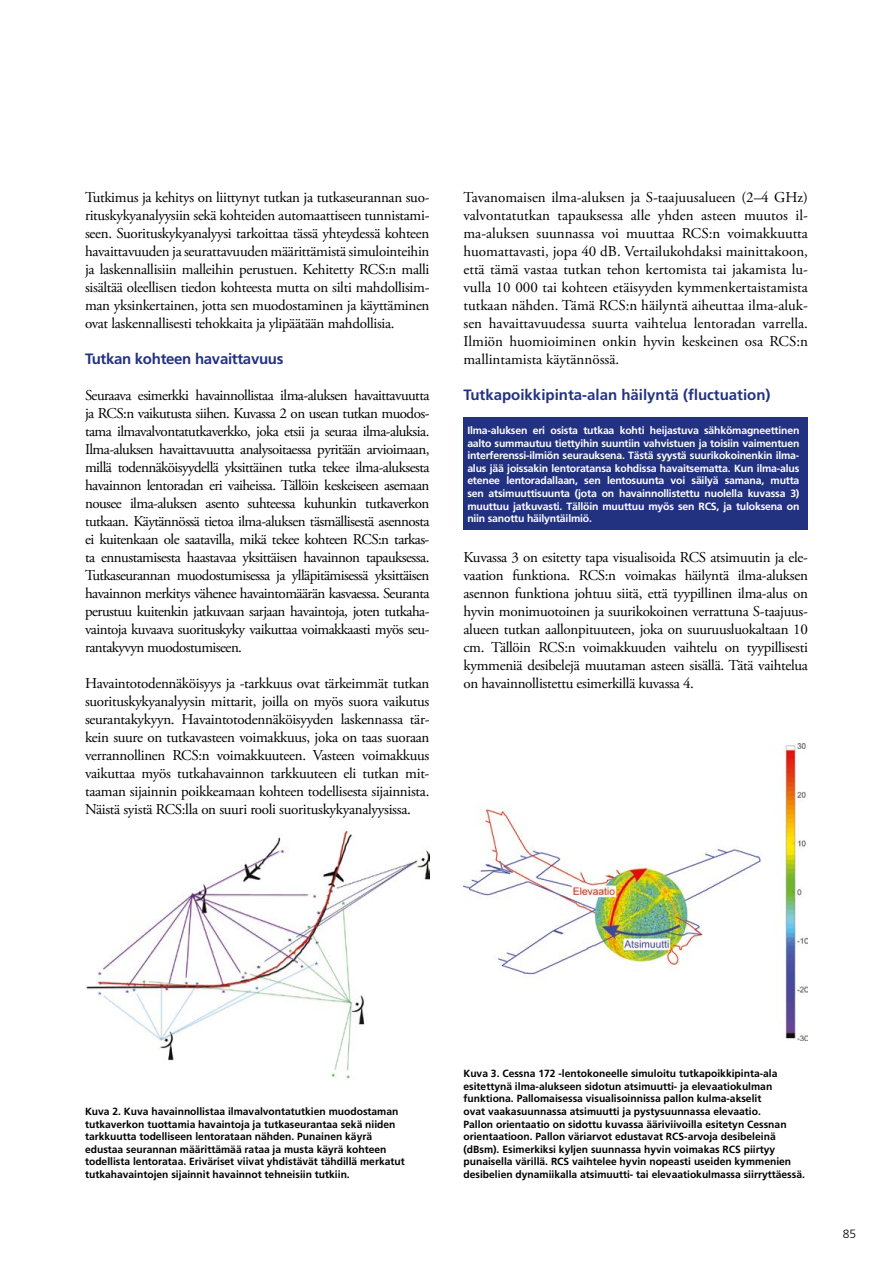
<style>
.page{position:relative;width:893px;height:1263px;background:#fff}
.page>*{position:absolute;margin:0;border:0;box-sizing:border-box;transform-origin:0 0}
.t1{font:15px/18px "Adobe Garamond Pro";letter-spacing:-.02em;color:#000;text-align:justify}
.t2{font:700 15px "Frutiger LT";color:#223281}
.t3{font:700 15px "Frutiger LT";letter-spacing:-.02em;color:#223281}
.t4{font:300 12px "Frutiger LT";color:#000}
.t5{font:700 10.5px/12.6px "Frutiger LT";letter-spacing:-.02em;color:#fff;text-align:justify}
.t6{font:700 10.35px/12.6px "Frutiger LT";color:#000}
</style>
<div class="page">
<img style="left:86px;top:829px;width:343px;height:250px">
<div style="left:463px;top:417px;width:345px;height:112px;background:#223281"></div>
<img style="left:463px;top:744px;width:345px;height:296px">
<p class="t1" style="left:85px;top:189px;width:346px">Tutkimus ja kehitys on liittynyt tutkan ja tutkaseurannan suo&shy;rituskykyanalyysiin sekä kohteiden automaattiseen tunnistami&shy;seen. Suorituskykyanalyysi tarkoittaa tässä yhteydessä kohteen havaittavuuden ja seurattavuuden määrittämistä simulointeihin ja laskennallisiin malleihin perustuen. Kehitetty RCS:n malli sisältää oleellisen tiedon kohteesta mutta on silti mahdollisim&shy;man yksinkertainen, jotta sen muodostaminen ja käyttäminen ovat laskennallisesti tehokkaita ja ylipäätään mahdollisia.</p>
<p class="t3" style="left:85px;top:350px;width:200px">Tutkan kohteen havaittavuus</p>
<p class="t1" style="left:85px;top:387px;width:346px">Seuraava esimerkki havainnollistaa ilma-aluksen havaittavuutta ja RCS:n vaikutusta siihen. Kuvassa 2 on usean tutkan muodos&shy;tama ilmavalvontatutkaverkko, joka etsii ja seuraa ilma-aluksia.<br>Ilma-aluksen havaittavuutta analysoitaessa pyritään arvioimaan, millä todennäköisyydellä yksittäinen tutka tekee ilma-aluksesta havainnon lentoradan eri vaiheissa. Tällöin keskeiseen asemaan nousee ilma-aluksen asento suhteessa kuhunkin tutkaverkon tutkaan. Käytännössä tietoa ilma-aluksen täsmällisestä asennosta ei kuitenkaan ole saatavilla, mikä tekee kohteen RCS:n tarkas&shy;ta ennustamisesta haastavaa yksittäisen havainnon tapauksessa.<br>Tutkaseurannan muodostumisessa ja ylläpitämisessä yksittäisen havainnon merkitys vähenee havaintomäärän kasvaessa. Seuranta perustuu kuitenkin jatkuvaan sarjaan havaintoja, joten tutkaha&shy;vaintoja kuvaava suorituskyky vaikuttaa voimakkaasti myös seu&shy;rantakyvyn muodostumiseen.</p>
<p class="t1" style="left:85px;top:675px;width:346px">Havaintotodennäköisyys ja -tarkkuus ovat tärkeimmät tutkan suorituskykyanalyysin mittarit, joilla on myös suora vaikutus seurantakykyyn. Havaintotodennäköisyyden laskennassa tär&shy;kein suure on tutkavasteen voimakkuus, joka on taas suoraan verrannollinen RCS:n voimakkuuteen. Vasteen voimakkuus vaikuttaa myös tutkahavainnon tarkkuuteen eli tutkan mit&shy;taaman sijainnin poikkeamaan kohteen todellisesta sijainnista.<br>Näistä syistä RCS:lla on suuri rooli suorituskykyanalyysissa.</p>
<p class="t1" style="left:463px;top:189px;width:346px">Tavanomaisen ilma-aluksen ja S-taajuusalueen (2–4 GHz) valvontatutkan tapauksessa alle yhden asteen muutos il&shy;ma-aluksen suunnassa voi muuttaa RCS:n voimakkuutta huomattavasti, jopa 40 dB. Vertailukohdaksi mainittakoon, että tämä vastaa tutkan tehon kertomista tai jakamista lu&shy;vulla 10 000 tai kohteen etäisyyden kymmenkertaistamista tutkaan nähden. Tämä RCS:n häilyntä aiheuttaa ilma-aluk&shy;sen havaittavuudessa suurta vaihtelua lentoradan varrella.<br>Ilmiön huomioiminen onkin hyvin keskeinen osa RCS:n mallintamista käytännössä.</p>
<p class="t2" style="left:463px;top:386px;width:309px">Tutkapoikkipinta-alan häilyntä (fluctuation)</p>
<p class="t5" style="left:467px;top:424px;width:334px">Ilma-aluksen eri osista tutkaa kohti heijastuva sähkömagneettinen aalto summautuu tiettyihin suuntiin vahvistuen ja toisiin vaimentuen interferenssi-ilmiön seurauksena. Tästä syystä suurikokoinenkin ilma&shy;alus jää joissakin lentoratansa kohdissa havaitsematta. Kun ilma-alus etenee lentoradallaan, sen lentosuunta voi säilyä samana, mutta sen atsimuuttisuunta (jota on havainnollistettu nuolella kuvassa 3) muuttuu jatkuvasti. Tällöin muuttuu myös sen RCS, ja tuloksena on niin sanottu häilyntäilmiö.</p>
<p class="t1" style="left:463px;top:549px;width:346px">Kuvassa 3 on esitetty tapa visualisoida RCS atsimuutin ja ele&shy;vaation funktiona. RCS:n voimakas häilyntä ilma-aluksen asennon funktiona johtuu siitä, että tyypillinen ilma-alus on hyvin monimuotoinen ja suurikokoinen verrattuna S-taajuus&shy;alueen tutkan aallonpituuteen, joka on suuruusluokaltaan 10 cm. Tällöin RCS:n voimakkuuden vaihtelu on tyypillisesti kymmeniä desibelejä muutaman asteen sisällä. Tätä vaihtelua on havainnollistettu esimerkillä kuvassa 4.</p>
<p class="t6" style="left:85px;top:1105px;width:321px">Kuva 2. Kuva havainnollistaa ilmavalvontatutkien muodostaman tutkaverkon tuottamia havaintoja ja tutkaseurantaa sekä niiden tarkkuutta todelliseen lentorataan nähden. Punainen käyrä edustaa seurannan määrittämää rataa ja musta käyrä kohteen todellista lentorataa. Eriväriset viivat yhdistävät tähdillä merkatut tutkahavaintojen sijainnit havainnot tehneisiin tutkiin.</p>
<p class="t6" style="left:463px;top:1067px;width:343px">Kuva 3. Cessna 172 -lentokoneelle simuloitu tutkapoikkipinta-ala esitettynä ilma-alukseen sidotun atsimuutti- ja elevaatiokulman funktiona. Pallomaisessa visualisoinnissa pallon kulma-akselit<br>ovat vaakasuunnassa atsimuutti ja pystysuunnassa elevaatio.<br>Pallon orientaatio on sidottu kuvassa ääriviivoilla esitetyn Cessnan orientaatioon. Pallon väriarvot edustavat RCS-arvoja desibeleinä (dBsm). Esimerkiksi kyljen suunnassa hyvin voimakas RCS piirtyy punaisella värillä. RCS vaihtelee hyvin nopeasti useiden kymmenien desibelien dynamiikalla atsimuutti- tai elevaatiokulmassa siirryttäessä.</p>
<p class="t4" style="left:843px;top:1227px;width:15px">85</p>
</div>
